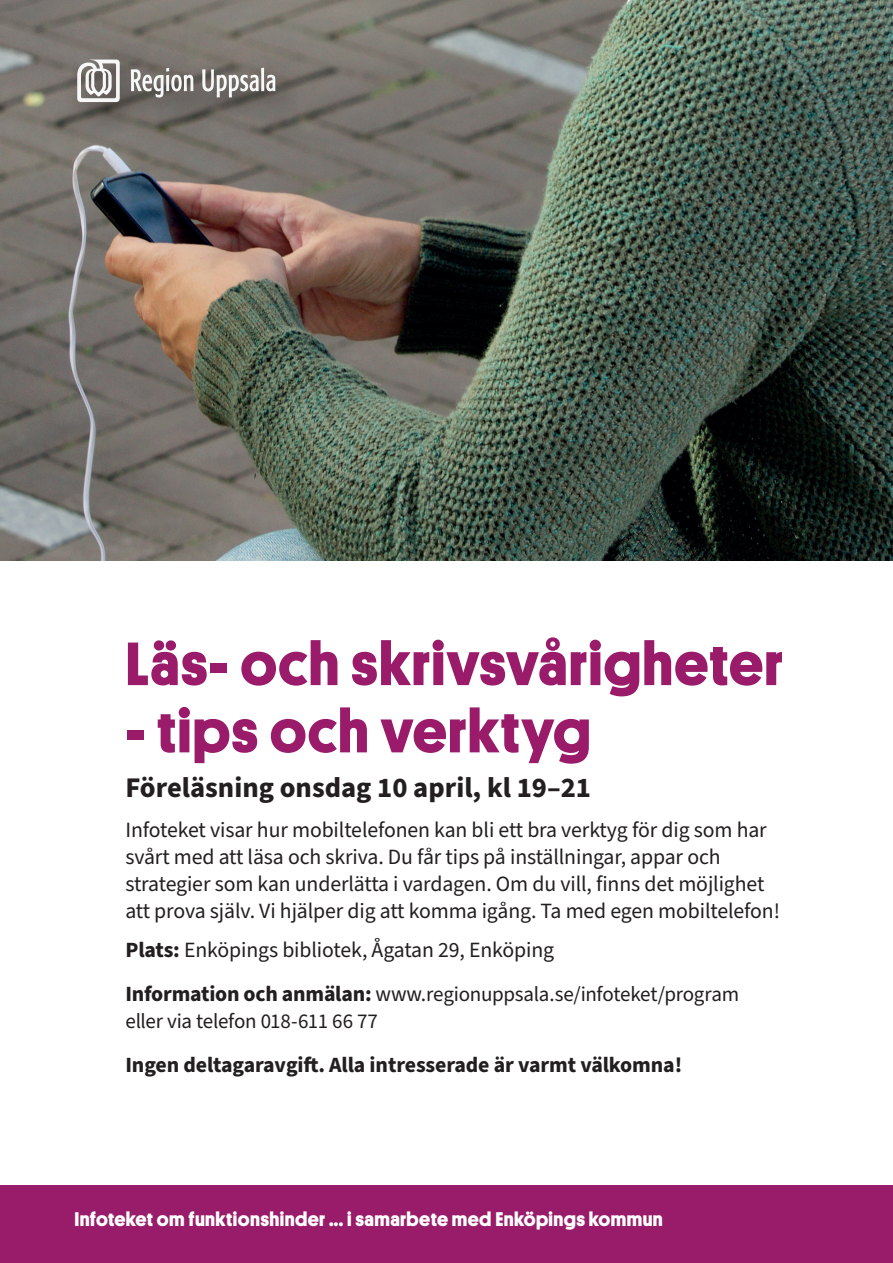
<style>
.page{position:relative;width:893px;height:1263px;background:#fff}
.page>*{position:absolute;margin:0;border:0;box-sizing:border-box;transform-origin:0 0}
.Rubbe{font:700 61.5px "Platform";letter-spacing:.02em;color:#991b69}
.Underrubbe{font:700 28.5px "Source Sans Pro";color:#231f20}
.Stycke{font:21.75px/27px "Source Sans Pro";letter-spacing:-.005em;color:#231f20}
.Stycke-2{font:700 21.75px "Source Sans Pro";letter-spacing:-.005em;color:#231f20}
.Stycke-3{font:21px/27px "Source Sans Pro";letter-spacing:-.015em;color:#231f20}
.Logorad{font:700 19.95px "Platform";letter-spacing:.02em;color:#fff}
.s1{font-weight:700}
.s2{font-weight:700;font-size:21.75px}
.s3{font-size:21.75px}
</style>
<div class="page">
<div style="left:0;top:1185px;width:893px;height:77px;background:#981c69"></div>
<img style="left:0;top:1px;width:893px;height:559px">
<div style="left:64px;top:46px;width:245px;height:90px;background:#231f20;opacity:.75"></div>
<svg style="left:202px;top:68px;width:73px;height:29px"></svg>
<svg style="left:131px;top:68px;width:62px;height:30px"></svg>
<svg style="left:77px;top:60px;width:43px;height:42px"></svg>
<h1 class="Rubbe" style="left:125px;top:619px;width:659px">Läs- och skrivsvårigheter</h1>
<p class="Rubbe" style="left:125px;top:686px;width:467px">- tips och verktyg</p>
<h2 class="Underrubbe" style="left:125px;top:768px;width:467px">Föreläsning onsdag 10 april, kl 19–21</h2>
<p class="Stycke" style="left:125px;top:817px;width:656px">Infoteket visar hur mobiltelefonen kan bli ett bra verktyg för dig som har svårt med att läsa och skriva. Du får tips på inställningar, appar och strategier som kan underlätta i vardagen. Om du vill, finns det möjlighet att prova själv. Vi hjälper dig att komma igång. Ta med egen mobiltelefon!</p>
<p class="Stycke" style="left:125px;top:937px;width:430px"><span class="s1">Plats:</span> Enköpings bibliotek, Ågatan 29, Enköping</p>
<p class="Stycke-3" style="left:125px;top:982px;width:615px"><span class="s2">Information och anmälan:</span> <span class="s3">www.</span>regionuppsala.se/infoteket/program eller via telefon 018-611 66 77</p>
<p class="Stycke-2" style="left:125px;top:1050px;width:558px">Ingen deltagaravgift. Alla intresserade är varmt välkomna!</p>
<p class="Logorad" style="left:74px;top:1205px;width:590px">Infoteket om funktionshinder ... i samarbete med Enköpings kommun</p>
</div>
